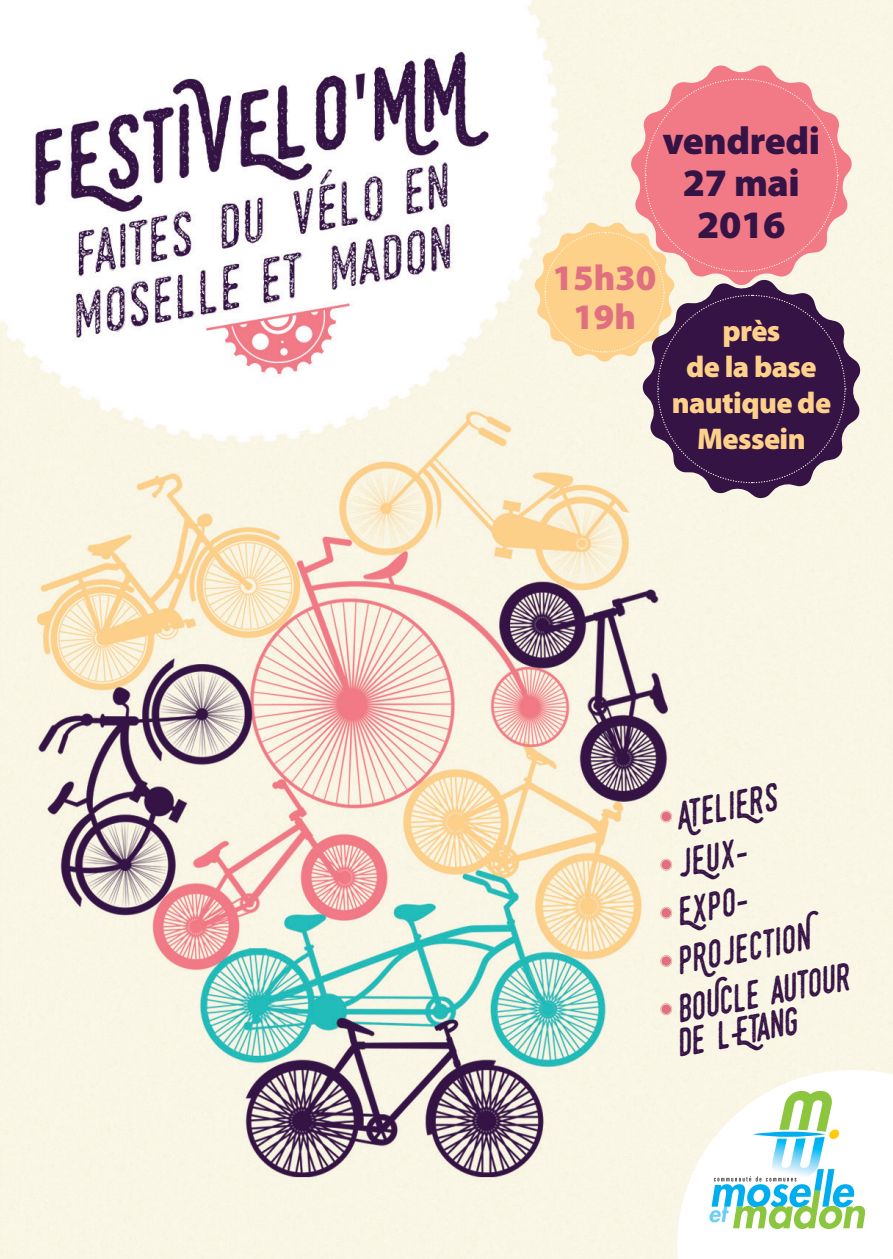
<style>
.page{position:relative;width:893px;height:1259px;background:#fff}
.page>*{position:absolute;margin:0;border:0;box-sizing:border-box;transform-origin:0 0}
.t1{font:900 39px "Myriad Pro";letter-spacing:-.01em;color:#351345}
.t2{font:italic 38.4px "Swistblnk Monthoers";color:#351345}
.t3{font:900 36px "Myriad Pro";color:#e06f80}
.t4{font:900 30px/36px "Myriad Pro";letter-spacing:-.02em;color:#fed18b;text-align:center}
</style>
<div class="page">
<img style="left:0;top:0;width:893px;height:1259px">
<svg style="left:660px;top:810px;width:12px;height:12px"></svg>
<div style="left:661px;top:811px;width:10px;height:10px;background:#e06f80;border-radius:50%"></div>
<svg style="left:660px;top:858px;width:12px;height:12px"></svg>
<div style="left:661px;top:860px;width:10px;height:9px;background:#e06f80;border-radius:50%"></div>
<svg style="left:660px;top:907px;width:12px;height:12px"></svg>
<div style="left:661px;top:908px;width:10px;height:9px;background:#e06f80;border-radius:50%"></div>
<svg style="left:660px;top:955px;width:12px;height:12px"></svg>
<div style="left:661px;top:956px;width:10px;height:9px;background:#e06f80;border-radius:50%"></div>
<svg style="left:660px;top:1003px;width:12px;height:12px"></svg>
<div style="left:661px;top:1004px;width:10px;height:10px;background:#e06f80;border-radius:50%"></div>
<svg style="left:677px;top:1070px;width:216px;height:189px"></svg>
<svg style="left:630px;top:64px;width:223px;height:214px;background:#f8e2d5"></svg>
<svg style="left:642px;top:278px;width:220px;height:221px;background:#d2c8c4"></svg>
<svg style="left:534px;top:78px;width:312px;height:406px;background:#c49497"></svg>
<p class="t1" style="left:662px;top:118px;width:159px">vendredi</p>
<p class="t1" style="left:683px;top:160px;width:119px">27 mai</p>
<p class="t1" style="left:697px;top:202px;width:90px">2016</p>
<p class="t3" style="left:552px;top:258px;width:106px">15h30</p>
<p class="t3" style="left:573px;top:297px;width:64px">19h</p>
<p class="t4" style="left:722px;top:313px;width:60px">près</p>
<p class="t4" style="left:672px;top:349px;width:161px">de la base nautique de</p>
<p class="t4" style="left:697px;top:421px;width:110px">Messein</p>
<p class="t2" style="left:671px;top:793px;width:103px;rotate:-11deg">AteliErS</p>
<p class="t2" style="left:671px;top:841px;width:79px;rotate:-11deg">JEux-</p>
<p class="t2" style="left:671px;top:889px;width:60px;rotate:-11deg">Expo</p>
<p class="t2" style="left:671px;top:938px;width:137px;rotate:-11deg">PROjectioN</p>
<p class="t2" style="left:671px;top:986px;width:177px;rotate:-11deg">BOUcle autour</p>
<p class="t2" style="left:671px;top:1020px;width:124px;rotate:-11deg">de lEtang</p>
</div>
